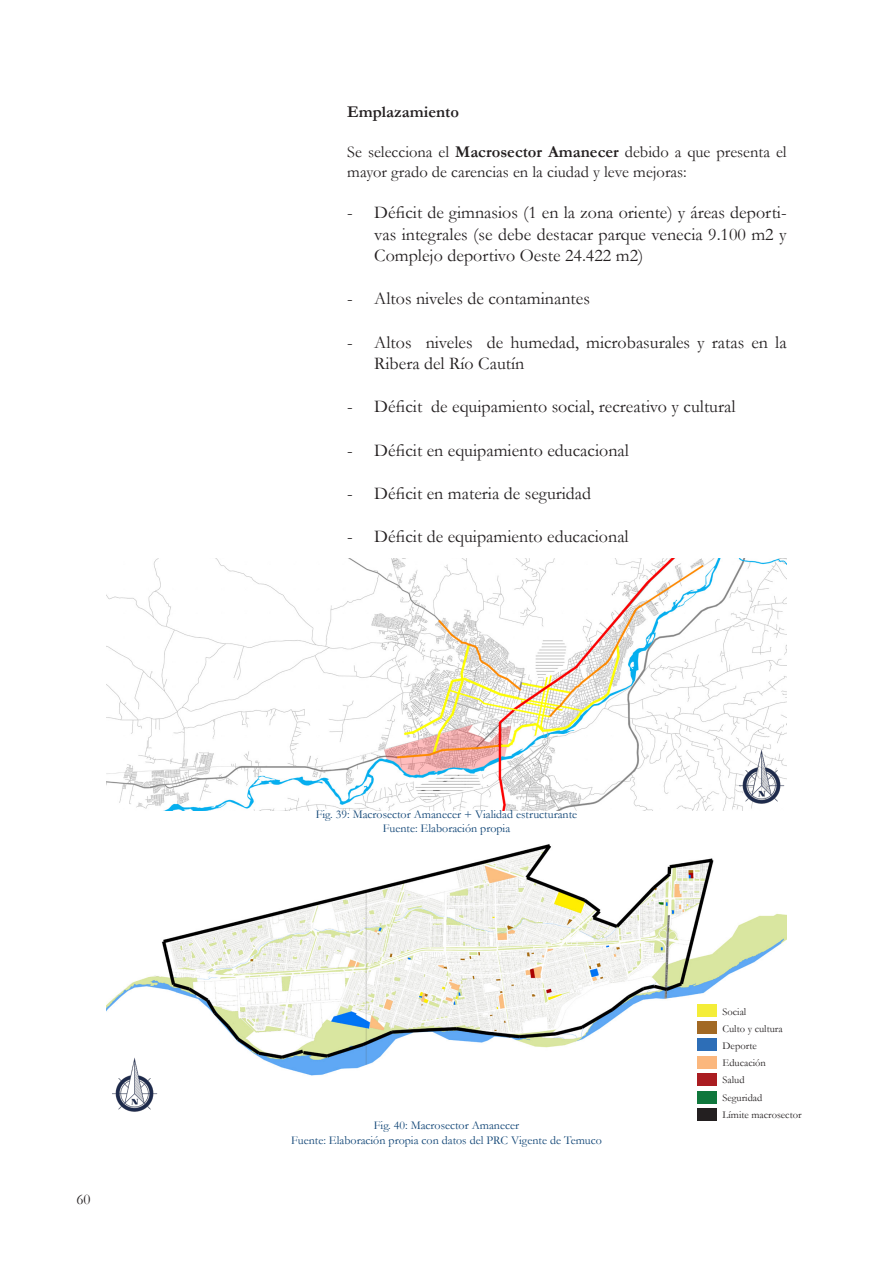
<style>
.page{position:relative;width:893px;height:1263px;background:#fff}
.page>*{position:absolute;margin:0;border:0;box-sizing:border-box;transform-origin:0 0}
.t1{font:18px/21.6px "Garamond";color:#231f20;text-align:justify}
.t2{font:16.5px/19.8px "Garamond";color:#231f20}
.t3{font:700 16.5px "Garamond";color:#231f20}
.t4{font:15px "Garamond";color:#231f20}
.t5{font:12px "Garamond";color:#0f4475}
.t6{font:10.5px "Garamond";color:#231f20}
.s1{font-weight:700}
</style>
<div class="page">
<img style="left:106px;top:558px;width:681px;height:252px">
<img style="left:106px;top:844px;width:681px;height:260px">
<div style="left:697px;top:1021px;width:20px;height:13px;background:#a26924"></div>
<div style="left:697px;top:1038px;width:20px;height:13px;background:#2d6eb7"></div>
<div style="left:697px;top:1056px;width:20px;height:13px;background:#fbb77d"></div>
<div style="left:697px;top:1073px;width:20px;height:13px;background:#aa1d21"></div>
<div style="left:697px;top:1091px;width:20px;height:12px;background:#0f773c"></div>
<div style="left:697px;top:1004px;width:20px;height:13px;background:#f4ed38"></div>
<div style="left:697px;top:1108px;width:20px;height:13px;background:#231f20"></div>
<img style="left:733px;top:747px;width:54px;height:59px">
<img style="left:106px;top:1055px;width:57px;height:57px">
<p class="t4" style="left:77px;top:1189px;width:16px">60</p>
<p class="t3" style="left:347px;top:101px;width:113px">Emplazamiento</p>
<p class="t2" style="left:347px;top:141px;width:441px">Se selecciona el <span class="s1">Macrosector Amanecer</span> debido a que presenta el mayor grado de carencias en la ciudad y leve mejoras:</p>
<p class="t1" style="left:374px;top:201px;width:414px;text-indent:-27px">- Déficit de gimnasios (1 en la zona oriente) y áreas deporti&shy;vas integrales (se debe destacar parque venecia 9.100 m2 y Complejo deportivo Oeste 24.422 m2)</p>
<p class="t1" style="left:347px;top:287px;width:244px">- Altos niveles de contaminantes</p>
<p class="t1" style="left:374px;top:331px;width:414px;text-indent:-27px">- Altos niveles de humedad, microbasurales y ratas en la<br>Ribera del Río Cautín</p>
<p class="t1" style="left:347px;top:395px;width:390px">- Déficit de equipamiento social, recreativo y cultural</p>
<p class="t1" style="left:347px;top:439px;width:283px">- Déficit en equipamiento educacional</p>
<p class="t1" style="left:347px;top:482px;width:245px">- Déficit en materia de seguridad</p>
<p class="t1" style="left:347px;top:525px;width:283px">- Déficit de equipamiento educacional</p>
<p class="t5" style="left:316px;top:806px;width:263px">Fig. 39: Macrosector Amanecer + Vialidad estructurante</p>
<p class="t5" style="left:383px;top:820px;width:129px">Fuente: Elaboración propia</p>
<p class="t5" style="left:374px;top:1117px;width:147px">Fig. 40: Macrosector Amanecer</p>
<p class="t5" style="left:291px;top:1132px;width:312px">Fuente: Elaboración propia con datos del PRC Vigente de Temuco</p>
<p class="t6" style="left:722px;top:1004px;width:25px">Social</p>
<p class="t6" style="left:722px;top:1021px;width:62px">Culto y cultura</p>
<p class="t6" style="left:722px;top:1039px;width:36px">Deporte</p>
<p class="t6" style="left:722px;top:1056px;width:45px">Educación</p>
<p class="t6" style="left:722px;top:1073px;width:24px">Salud</p>
<p class="t6" style="left:722px;top:1091px;width:41px">Seguridad</p>
<p class="t6" style="left:722px;top:1107px;width:81px">Límite macrosector</p>
</div>
